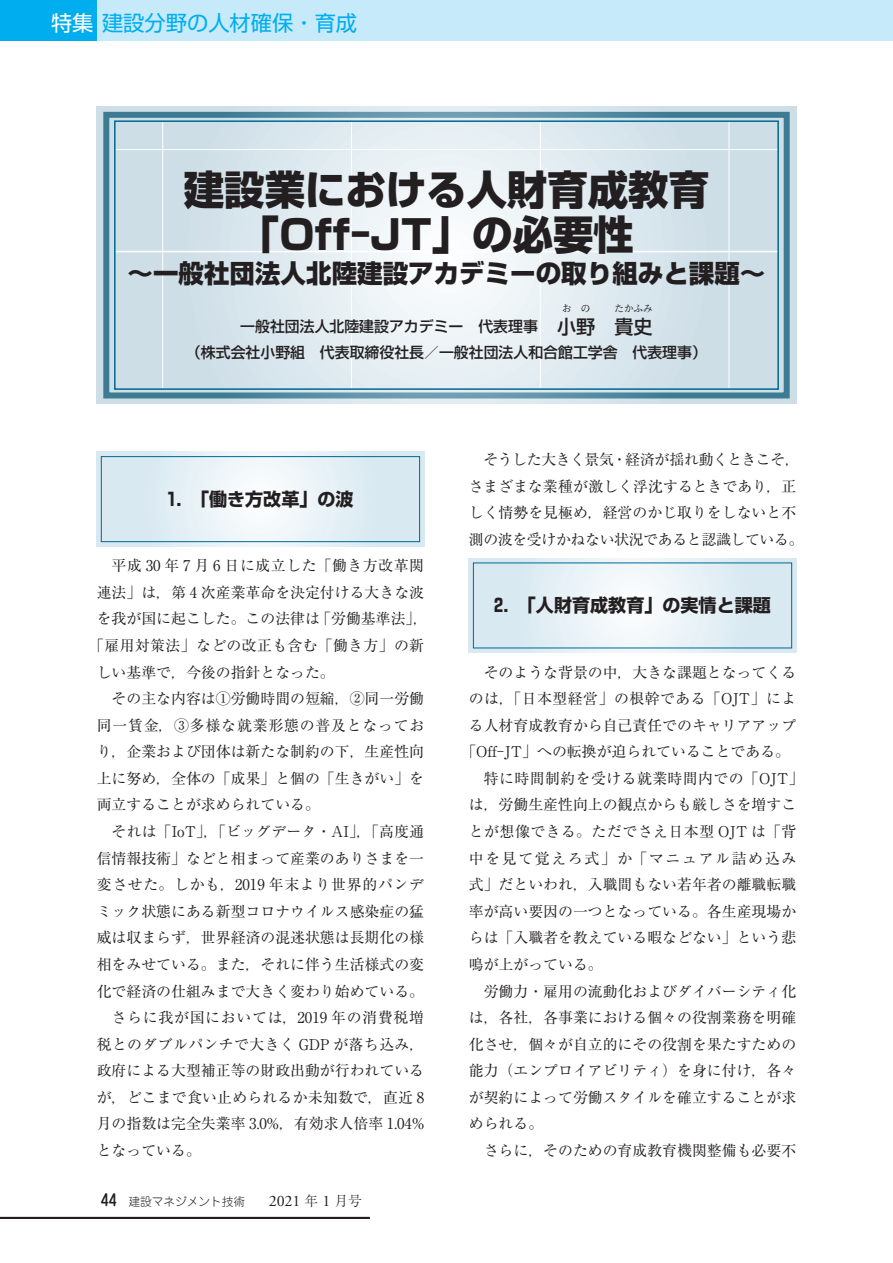
<style>
.page{position:relative;width:893px;height:1263px;background:#fff}
.page>*{position:absolute;margin:0;border:0;box-sizing:border-box;transform-origin:0 0}
.t1{font:800 40.35px/45.8px "Shin Go Pr 6 N";color:#231f20;text-align:center}
.t2{font:800 25.5px "Shin Go Pr 6 N";color:#231f20}
.t3{font:21.3px "Shin Go Pr 6 N";color:#00aeef}
.t4{font:500 19.2px "Shin Go Pr 6 N";color:#231f20}
.t5{font:700 18px "Shin Go Pr 6 N";color:#231f20}
.t6{font:14.85px/26.5px "Ryumin Pr 6 N";color:#231f20}
.t7{font:500 14.85px "Shin Go Pr 6 N";color:#231f20}
.t8{font:14.85px "Ryumin Pr 6 N";letter-spacing:.05em;color:#231f20}
.t9{font:14.85px "Ryumin Pr 6 N";letter-spacing:.03em;color:#231f20}
.t10{font:14.85px "Ryumin Pr 6 N";letter-spacing:.025em;color:#231f20}
.t11{font:14.85px "Ryumin Pr 6 N";letter-spacing:.035em;color:#231f20}
.t12{font:14.85px "Ryumin Pr 6 N";letter-spacing:.055em;color:#231f20}
.t13{font:14.85px "Ryumin Pr 6 N";letter-spacing:.11em;color:#231f20}
.t14{font:300 11.7px "Jun 101 Pro";color:#231f20}
.t15{font:9.6px "Ryumin Pr 6 N";color:#231f20}
.s1{color:#fff}
.s2{font-size:19.2px}
.s3{font-family:"Jun 34 Pro";font-weight:500;font-size:15.9px}
.s4{font-family:"Adobe Garamond Pro";font-weight:400;font-size:15.9px}
.s5{font-family:"Ryumin Pr 6 N";font-size:13.8px}
</style>
<div class="page">
<div style="left:0;top:0;width:98px;height:40px;background:#00aeef"></div>
<div style="left:98px;top:0;width:795px;height:40px;background:#c6eafa"></div>
<svg style="left:97px;top:452px;width:327px;height:94px;background:#dbeaf1"></svg>
<svg style="left:103px;top:458px;width:315px;height:82px"></svg>
<div style="left:101px;top:456px;width:319px;height:86px;border:1px solid #006991"></div>
<svg style="left:469px;top:558px;width:327px;height:95px;background:#bdd9e4"></svg>
<svg style="left:475px;top:564px;width:315px;height:82px"></svg>
<svg style="left:97px;top:106px;width:699px;height:298px;background:#d4e2e9"></svg>
<hr style="left:162px;top:122px;width:1px;height:267px;background:#fff">
<hr style="left:729px;top:122px;width:1px;height:267px;background:#fff">
<hr style="left:351px;top:122px;width:1px;height:267px;background:#fff">
<hr style="left:540px;top:122px;width:1px;height:267px;background:#fff">
<hr style="left:115px;top:149px;width:663px;height:1px;background:#fff">
<hr style="left:115px;top:251px;width:664px;height:1px;background:#fff">
<div style="left:114px;top:120px;width:665px;height:270px;border:2px solid #006991"></div>
<hr style="left:0;top:1217px;width:370px;height:2px;background:#231f20">
<h3 class="t3" style="left:51px;top:6px;width:308px"><span class="s1">特集</span>建設分野の人材確保・育成</h3>
<h1 class="t1" style="left:184px;top:166px;width:527px">建設業における人財育成教育「Off-JT」の必要性</h1>
<h2 class="t2" style="left:128px;top:253px;width:639px">〜一般社団法人北陸建設アカデミーの取り組みと課題〜</h2>
<p class="t7" style="left:240px;top:314px;width:337px">一般社団法人北陸建設アカデミー　代表理事<span class="s2">　小</span></p>
<p class="t15" style="left:581px;top:301px;width:11px">の</p>
<p class="t15" style="left:614px;top:301px;width:40px">たかふみ</p>
<p class="t7" style="left:186px;top:340px;width:522px">（株式会社小野組　代表取締役社長／一般社団法人和合館工学舎　代表理事）</p>
<p class="t15" style="left:562px;top:301px;width:11px">お</p>
<p class="t4" style="left:576px;top:311px;width:78px">野　貴史</p>
<p class="t5" style="left:167px;top:485px;width:188px">1.　「働き方改革」の波</p>
<p class="t11" style="left:112px;top:554px;width:314px">平成 30 年 7 月 6 日に成立した「働き方改革関</p>
<p class="t6" style="left:97px;top:578px;width:329px">連法」は，第 4 次産業革命を決定付ける大きな波</p>
<p class="t6" style="left:97px;top:605px;width:333px">を我が国に起こした。この法律は「労働基準法」，</p>
<p class="t10" style="left:89px;top:634px;width:336px">「雇用対策法」などの改正も含む「働き方」の新</p>
<p class="t6" style="left:97px;top:658px;width:240px">しい基準で，今後の指針となった。</p>
<p class="t6" style="left:112px;top:684px;width:314px">その主な内容は①労働時間の短縮，②同一労働</p>
<p class="t12" style="left:97px;top:713px;width:329px">同一賃金，③多様な就業形態の普及となってお</p>
<p class="t6" style="left:97px;top:738px;width:329px">り，企業および団体は新たな制約の下，生産性向</p>
<p class="t6" style="left:97px;top:764px;width:329px">上に努め，全体の「成果」と個の「生きがい」を</p>
<p class="t6" style="left:97px;top:791px;width:225px">両立することが求められている。</p>
<p class="t6" style="left:112px;top:817px;width:314px">それは「IoT」，「ビッグデータ・AI」，「高度通</p>
<p class="t6" style="left:97px;top:844px;width:329px">信情報技術」などと相まって産業のありさまを一</p>
<p class="t8" style="left:97px;top:873px;width:329px">変させた。しかも，2019 年末より世界的パンデ</p>
<p class="t6" style="left:97px;top:897px;width:329px">ミック状態にある新型コロナウイルス感染症の猛</p>
<p class="t6" style="left:97px;top:924px;width:329px">威は収まらず，世界経済の混迷状態は長期化の様</p>
<p class="t6" style="left:97px;top:950px;width:329px">相をみせている。また，それに伴う生活様式の変</p>
<p class="t6" style="left:97px;top:977px;width:329px">化で経済の仕組みまで大きく変わり始めている。</p>
<p class="t8" style="left:112px;top:1006px;width:314px">さらに我が国においては，2019 年の消費税増</p>
<p class="t10" style="left:97px;top:1032px;width:329px">税とのダブルパンチで大きく GDP が落ち込み，</p>
<p class="t6" style="left:97px;top:1057px;width:329px">政府による大型補正等の財政出動が行われている</p>
<p class="t6" style="left:97px;top:1083px;width:329px">が，どこまで食い止められるか未知数で，直近 8</p>
<p class="t6" style="left:97px;top:1110px;width:329px">月の指数は完全失業率 3.0%，有効求人倍率 1.04%</p>
<p class="t6" style="left:97px;top:1136px;width:106px">となっている。</p>
<p class="t14" style="left:101px;top:1192px;width:262px"><span class="s3">44</span> 建設マネジメント技術　　<span class="s4">2021</span> <span class="s5">年</span> <span class="s4">1</span> <span class="s5">月号</span></p>
<p class="t6" style="left:469px;top:445px;width:337px;text-indent:15px">そうした大きく景気・経済が揺れ動くときこそ，さまざまな業種が激しく浮沈するときであり，正しく情勢を見極め，経営のかじ取りをしないと不測の波を受けかねない状況であると認識している。</p>
<p class="t5" style="left:494px;top:591px;width:278px">2.　「人財育成教育」の実情と課題</p>
<p class="t6" style="left:484px;top:658px;width:314px">そのような背景の中，大きな課題となってくる</p>
<p class="t9" style="left:469px;top:687px;width:329px">のは，「日本型経営」の根幹である「OJT」によ</p>
<p class="t6" style="left:469px;top:711px;width:329px">る人材育成教育から自己責任でのキャリアアップ</p>
<p class="t6" style="left:461px;top:738px;width:330px">「Off-JT」への転換が迫られていることである。</p>
<p class="t9" style="left:484px;top:767px;width:321px">特に時間制約を受ける就業時間内での「OJT」</p>
<p class="t6" style="left:469px;top:791px;width:329px">は，労働生産性向上の観点からも厳しさを増すこ</p>
<p class="t11" style="left:469px;top:820px;width:329px">とが想像できる。ただでさえ日本型 OJT は「背</p>
<p class="t13" style="left:469px;top:846px;width:329px">中を見て覚えろ式」か「マニュアル詰め込み</p>
<p class="t6" style="left:469px;top:870px;width:329px">式」だといわれ，入職間もない若年者の離職転職</p>
<p class="t6" style="left:469px;top:897px;width:329px">率が高い要因の一つとなっている。各生産現場か</p>
<p class="t6" style="left:469px;top:924px;width:329px">らは「入職者を教えている暇などない」という悲</p>
<p class="t6" style="left:469px;top:950px;width:135px">鳴が上がっている。</p>
<p class="t6" style="left:484px;top:977px;width:314px">労働力・雇用の流動化およびダイバーシティ化</p>
<p class="t6" style="left:469px;top:1003px;width:329px">は，各社，各事業における個々の役割業務を明確</p>
<p class="t6" style="left:469px;top:1030px;width:329px">化させ，個々が自立的にその役割を果たすための</p>
<p class="t6" style="left:469px;top:1057px;width:329px">能力（エンプロイアビリティ）を身に付け，各々</p>
<p class="t6" style="left:469px;top:1083px;width:329px">が契約によって労働スタイルを確立することが求</p>
<p class="t6" style="left:469px;top:1110px;width:76px">められる。</p>
<p class="t6" style="left:484px;top:1136px;width:314px">さらに，そのための育成教育機関整備も必要不</p>
</div>
